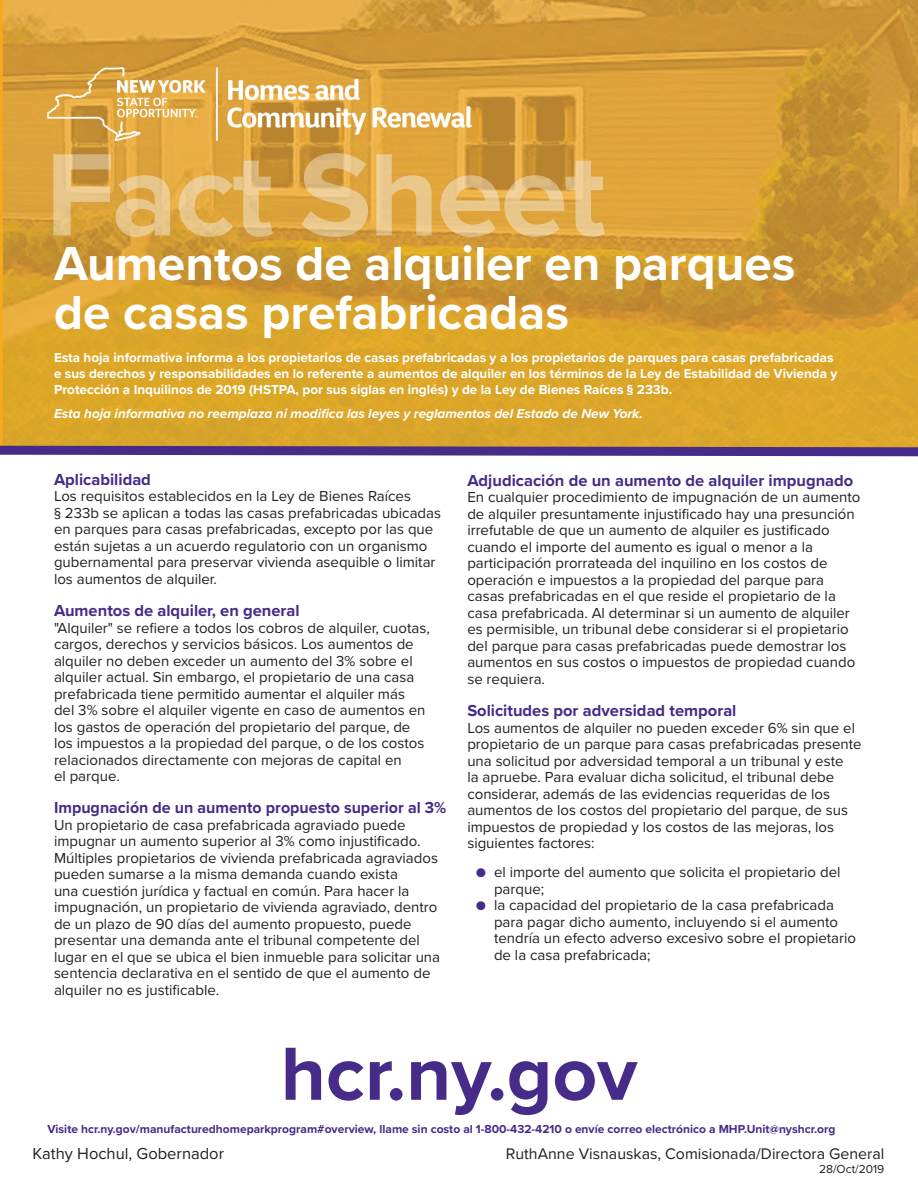
<style>
.page{position:relative;width:918px;height:1188px;background:#fff}
.page>*{position:absolute;margin:0;border:0;box-sizing:border-box;transform-origin:0 0}
.t1{font:700 78px "Proxima Nova";color:#472b89}
.Title_1{font:700 49.5px/49.5px "Proxima Nova";color:#fff}
.Mid_Titles{font:700 16.5px "Proxima Nova";color:#472b89}
.t2{font:16.5px "Proxima Nova";color:#231f20}
.t3{font:15.9px "Proxima Nova";color:#231f20}
.Paragraph_Text{font:15px/16.5px "Proxima Nova";color:#231f20}
.Bullets{font:15px/16.5px "Proxima Nova";color:#231f20}
.Introduction_Text{font:700 13.5px/16.2px "Proxima Nova";color:#fff}
.Introduction_Text-2{font:italic 700 13.5px "Proxima Nova";color:#fff}
.t4{font:700 12px "Proxima Nova";color:#472b89}
.t5{font:12px "Proxima Nova";color:#231f20}
.s1{color:#472b89}
</style>
<div class="page">
<img style="left:3px;top:0;width:915px;height:441px">
<img style="left:53px;top:153px;width:552px;height:84px">
<svg style="left:0;top:441px;width:918px;height:16px"></svg>
<img style="left:48px;top:67px;width:423px;height:73px">
<p class="Title_1" style="left:54px;top:237px;width:743px">Aumentos de alquiler en parques de casas prefabricadas</p>
<p class="Introduction_Text" style="left:54px;top:349px;width:785px">Esta hoja informativa informa a los propietarios de casas prefabricadas y a los propietarios de parques para casas prefabricadas e sus derechos y responsabilidades en lo referente a aumentos de alquiler en los términos de la Ley de Estabilidad de Vivienda y<br>Protección a Inquilinos de 2019 (HSTPA, por sus siglas en inglés) y de la Ley de Bienes Raíces § 233b.</p>
<p class="Introduction_Text-2" style="left:54px;top:403px;width:590px">Esta hoja informativa no reemplaza ni modifica las leyes y reglamentos del Estado de New York.</p>
<p class="Mid_Titles" style="left:54px;top:467px;width:98px">Aplicabilidad</p>
<p class="Paragraph_Text" style="left:54px;top:487px;width:389px">Los requisitos establecidos en la Ley de Bienes Raíces<br>§ 233b se aplican a todas las casas prefabricadas ubicadas en parques para casas prefabricadas, excepto por las que están sujetas a un acuerdo regulatorio con un organismo gubernamental para preservar vivienda asequible o limitar los aumentos de alquiler.</p>
<p class="Mid_Titles" style="left:54px;top:598px;width:247px">Aumentos de alquiler, en general</p>
<p class="Paragraph_Text" style="left:54px;top:619px;width:377px">"Alquiler" se refiere a todos los cobros de alquiler, cuotas, cargos, derechos y servicios básicos. Los aumentos de alquiler no deben exceder un aumento del 3% sobre el alquiler actual. Sin embargo, el propietario de una casa prefabricada tiene permitido aumentar el alquiler más<br>del 3% sobre el alquiler vigente en caso de aumentos en los gastos de operación del propietario del parque, de los impuestos a la propiedad del parque, o de los costos relacionados directamente con mejoras de capital en<br>el parque.</p>
<p class="Mid_Titles" style="left:54px;top:795px;width:394px">Impugnación de un aumento propuesto superior al 3%</p>
<p class="Paragraph_Text" style="left:54px;top:816px;width:388px">Un propietario de casa prefabricada agraviado puede impugnar un aumento superior al 3% como injustificado.<br>Múltiples propietarios de vivienda prefabricada agraviados pueden sumarse a la misma demanda cuando exista<br>una cuestión jurídica y factual en común. Para hacer la impugnación, un propietario de vivienda agraviado, dentro de un plazo de 90 días del aumento propuesto, puede presentar una demanda ante el tribunal competente del lugar en el que se ubica el bien inmueble para solicitar una sentencia declarativa en el sentido de que el aumento de alquiler no es justificable.</p>
<p class="Mid_Titles" style="left:467px;top:468px;width:387px">Adjudicación de un aumento de alquiler impugnado</p>
<p class="Paragraph_Text" style="left:467px;top:489px;width:395px">En cualquier procedimiento de impugnación de un aumento de alquiler presuntamente injustificado hay una presunción irrefutable de que un aumento de alquiler es justificado cuando el importe del aumento es igual o menor a la participación prorrateada del inquilino en los costos de operación e impuestos a la propiedad del parque para casas prefabricadas en el que reside el propietario de la casa prefabricada. Al determinar si un aumento de alquiler es permisible, un tribunal debe considerar si el propietario del parque para casas prefabricadas puede demostrar los aumentos en sus costos o impuestos de propiedad cuando se requiera.</p>
<p class="Mid_Titles" style="left:467px;top:698px;width:271px">Solicitudes por adversidad temporal</p>
<p class="Paragraph_Text" style="left:467px;top:719px;width:396px">Los aumentos de alquiler no pueden exceder 6% sin que el propietario de un parque para casas prefabricadas presente una solicitud por adversidad temporal a un tribunal y este<br>la apruebe. Para evaluar dicha solicitud, el tribunal debe considerar, además de las evidencias requeridas de los aumentos de los costos del propietario del parque, de sus impuestos de propiedad y los costos de las mejoras, los siguientes factores:</p>
<p class="Bullets" style="left:494px;top:864px;width:348px;text-indent:-18px"><span class="s1">●</span> el importe del aumento que solicita el propietario del parque;</p>
<p class="Bullets" style="left:494px;top:897px;width:364px;text-indent:-18px"><span class="s1">●</span> la capacidad del propietario de la casa prefabricada para pagar dicho aumento, incluyendo si el aumento tendría un efecto adverso excesivo sobre el propietario de la casa prefabricada;</p>
<p class="t1" style="left:281px;top:1016px;width:358px">hcr.ny.gov</p>
<p class="t4" style="left:47px;top:1120px;width:790px">Visite hcr.ny.gov/manufacturedhomeparkprogram#overview, llame sin costo al 1-800-432-4210 o envíe correo electrónico a MHP.Unit@nyshcr.org</p>
<p class="t2" style="left:32px;top:1144px;width:193px">Kathy Hochul, Gobernador</p>
<p class="t3" style="left:506px;top:1141px;width:380px">RuthAnne Visnauskas, Comisionada/Directora General</p>
<p class="t5" style="left:819px;top:1160px;width:67px">28/Oct/2019</p>
</div>
